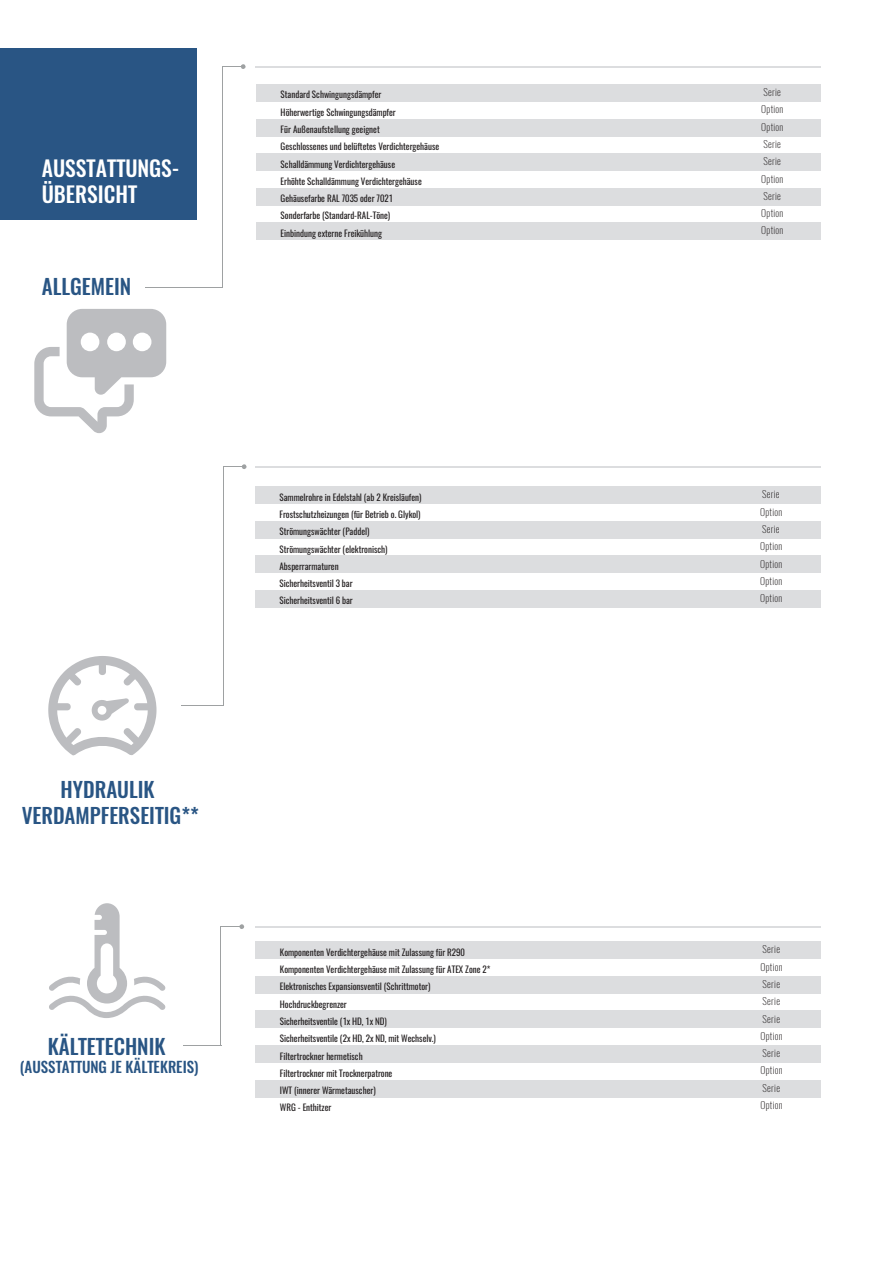
<style>
.page{position:relative;width:893px;height:1263px;background:#fff}
.page>*{position:absolute;margin:0;border:0;box-sizing:border-box;transform-origin:0 0}
.t1{font:500 21.6px/26px "Oswald";color:#fff}
.t2{font:500 21px/25.2px "Oswald";color:#295584;text-align:center}
.t3{font:500 15px "Oswald";color:#295584}
.t4{font:200 9.75px "Oswald";letter-spacing:.025em;color:#231f20}
.t5{font:9px "Oswald";color:#231f20}
</style>
<div class="page">
<hr style="left:255px;top:66px;width:565px;height:1px;background:#dcdddf">
<hr style="left:255px;top:466px;width:565px;height:2px;background:#dcdddf">
<hr style="left:255px;top:926px;width:566px;height:1px;background:#dcdddf">
<div style="left:0;top:49px;width:196px;height:171px;background:#295584"></div>
<hr style="left:222px;top:66px;width:1px;height:221px;background:#9ea1a2">
<svg style="left:223px;top:64px;width:23px;height:5px"></svg>
<hr style="left:145px;top:287px;width:78px;height:1px;background:#9ea1a2">
<hr style="left:223px;top:466px;width:1px;height:239px;background:#9ea1a2">
<svg style="left:224px;top:464px;width:23px;height:5px"></svg>
<hr style="left:181px;top:705px;width:43px;height:1px;background:#9ea1a2">
<hr style="left:221px;top:926px;width:1px;height:120px;background:#9ea1a2">
<svg style="left:221px;top:924px;width:23px;height:5px"></svg>
<hr style="left:183px;top:1045px;width:38px;height:1px;background:#9ea1a2">
<svg style="left:34px;top:309px;width:132px;height:124px"></svg>
<svg style="left:48px;top:656px;width:108px;height:99px"></svg>
<svg style="left:49px;top:903px;width:117px;height:115px"></svg>
<div style="left:256px;top:84px;width:564px;height:18px;background:#dcdddf"></div>
<div style="left:256px;top:119px;width:564px;height:17px;background:#dcdddf"></div>
<div style="left:256px;top:153px;width:564px;height:18px;background:#dcdddf"></div>
<div style="left:256px;top:188px;width:564px;height:17px;background:#dcdddf"></div>
<div style="left:256px;top:223px;width:564px;height:17px;background:#dcdddf"></div>
<div style="left:255px;top:486px;width:565px;height:18px;background:#dcdddf"></div>
<div style="left:255px;top:521px;width:565px;height:17px;background:#dcdddf"></div>
<div style="left:255px;top:556px;width:565px;height:17px;background:#dcdddf"></div>
<div style="left:255px;top:590px;width:565px;height:18px;background:#dcdddf"></div>
<div style="left:255px;top:941px;width:565px;height:18px;background:#dcdddf"></div>
<div style="left:255px;top:976px;width:565px;height:18px;background:#dcdddf"></div>
<div style="left:255px;top:1011px;width:565px;height:17px;background:#dcdddf"></div>
<div style="left:255px;top:1045px;width:565px;height:18px;background:#dcdddf"></div>
<div style="left:255px;top:1080px;width:565px;height:17px;background:#dcdddf"></div>
<h1 class="t1" style="left:42px;top:155px;width:139px">AUSSTATTUNGS-<br>ÜBERSICHT</h1>
<h2 class="t2" style="left:42px;top:275px;width:91px">ALLGEMEIN</h2>
<h2 class="t2" style="left:22px;top:778px;width:178px">HYDRAULIK<br>VERDAMPFERSEITIG**</h2>
<h2 class="t2" style="left:48px;top:1034px;width:119px">KÄLTETECHNIK</h2>
<h3 class="t3" style="left:20px;top:1056px;width:180px">(AUSSTATTUNG JE KÄLTEKREIS)</h3>
<p class="t5" style="left:281px;top:89px;width:102px">Standard Schwingungsdämpfer</p>
<p class="t4" style="left:763px;top:86px;width:19px">Serie</p>
<p class="t5" style="left:281px;top:106px;width:117px">Höherwertige Schwingungsdämpfer</p>
<p class="t4" style="left:761px;top:103px;width:24px">Option</p>
<p class="t5" style="left:281px;top:123px;width:101px">Für Außenaufstellung geeignet</p>
<p class="t4" style="left:761px;top:120px;width:24px">Option</p>
<p class="t5" style="left:281px;top:140px;width:160px">Geschlossenes und belüftetes Verdichtergehäuse</p>
<p class="t4" style="left:763px;top:137px;width:19px">Serie</p>
<p class="t5" style="left:281px;top:158px;width:116px">Schalldämmung Verdichtergehäuse</p>
<p class="t4" style="left:763px;top:155px;width:19px">Serie</p>
<p class="t5" style="left:281px;top:175px;width:143px">Erhöhte Schalldämmung Verdichtergehäuse</p>
<p class="t4" style="left:761px;top:172px;width:24px">Option</p>
<p class="t5" style="left:281px;top:192px;width:114px">Gehäusefarbe RAL 7035 oder 7021</p>
<p class="t4" style="left:763px;top:189px;width:19px">Serie</p>
<p class="t5" style="left:281px;top:210px;width:111px">Sonderfarbe (Standard-RAL-Töne)</p>
<p class="t4" style="left:761px;top:207px;width:24px">Option</p>
<p class="t5" style="left:281px;top:227px;width:103px">Einbindung externe Freikühlung</p>
<p class="t4" style="left:761px;top:224px;width:24px">Option</p>
<p class="t5" style="left:279px;top:491px;width:144px">Sammelrohre in Edelstahl (ab 2 Kreisläufen)</p>
<p class="t4" style="left:762px;top:488px;width:19px">Serie</p>
<p class="t5" style="left:279px;top:508px;width:143px">Frostschutzheizungen (für Betrieb o. Glykol)</p>
<p class="t4" style="left:760px;top:505px;width:24px">Option</p>
<p class="t5" style="left:279px;top:525px;width:92px">Strömungswächter (Paddel)</p>
<p class="t4" style="left:762px;top:522px;width:19px">Serie</p>
<p class="t5" style="left:279px;top:543px;width:110px">Strömungswächter (elektronisch)</p>
<p class="t4" style="left:760px;top:540px;width:24px">Option</p>
<p class="t5" style="left:279px;top:560px;width:61px">Absperrarmaturen</p>
<p class="t4" style="left:760px;top:557px;width:24px">Option</p>
<p class="t5" style="left:279px;top:577px;width:75px">Sicherheitsventil 3 bar</p>
<p class="t4" style="left:760px;top:574px;width:24px">Option</p>
<p class="t5" style="left:279px;top:594px;width:75px">Sicherheitsventil 6 bar</p>
<p class="t4" style="left:760px;top:592px;width:24px">Option</p>
<p class="t5" style="left:280px;top:946px;width:187px">Komponenten Verdichtergehäuse mit Zulassung für R290</p>
<p class="t4" style="left:763px;top:943px;width:19px">Serie</p>
<p class="t5" style="left:280px;top:963px;width:212px">Komponenten Verdichtergehäuse mit Zulassung für ATEX Zone 2*</p>
<p class="t4" style="left:760px;top:960px;width:24px">Option</p>
<p class="t5" style="left:280px;top:980px;width:152px">Elektronisches Expansionsventil (Schrittmotor)</p>
<p class="t4" style="left:763px;top:977px;width:19px">Serie</p>
<p class="t5" style="left:280px;top:998px;width:68px">Hochdruckbegrenzer</p>
<p class="t4" style="left:763px;top:995px;width:19px">Serie</p>
<p class="t5" style="left:280px;top:1015px;width:108px">Sicherheitsventile (1x HD, 1x ND)</p>
<p class="t4" style="left:763px;top:1012px;width:19px">Serie</p>
<p class="t5" style="left:280px;top:1032px;width:157px">Sicherheitsventile (2x HD, 2x ND, mit Wechselv.)</p>
<p class="t4" style="left:760px;top:1029px;width:24px">Option</p>
<p class="t5" style="left:280px;top:1049px;width:84px">Filtertrockner hermetisch</p>
<p class="t4" style="left:763px;top:1047px;width:19px">Serie</p>
<p class="t5" style="left:280px;top:1067px;width:114px">Filtertrockner mit Trocknerpatrone</p>
<p class="t4" style="left:760px;top:1064px;width:24px">Option</p>
<p class="t5" style="left:280px;top:1084px;width:97px">IWT (innerer Wärmetauscher)</p>
<p class="t4" style="left:763px;top:1081px;width:19px">Serie</p>
<p class="t5" style="left:280px;top:1101px;width:53px">WRG - Enthitzer</p>
<p class="t4" style="left:760px;top:1098px;width:24px">Option</p>
</div>
